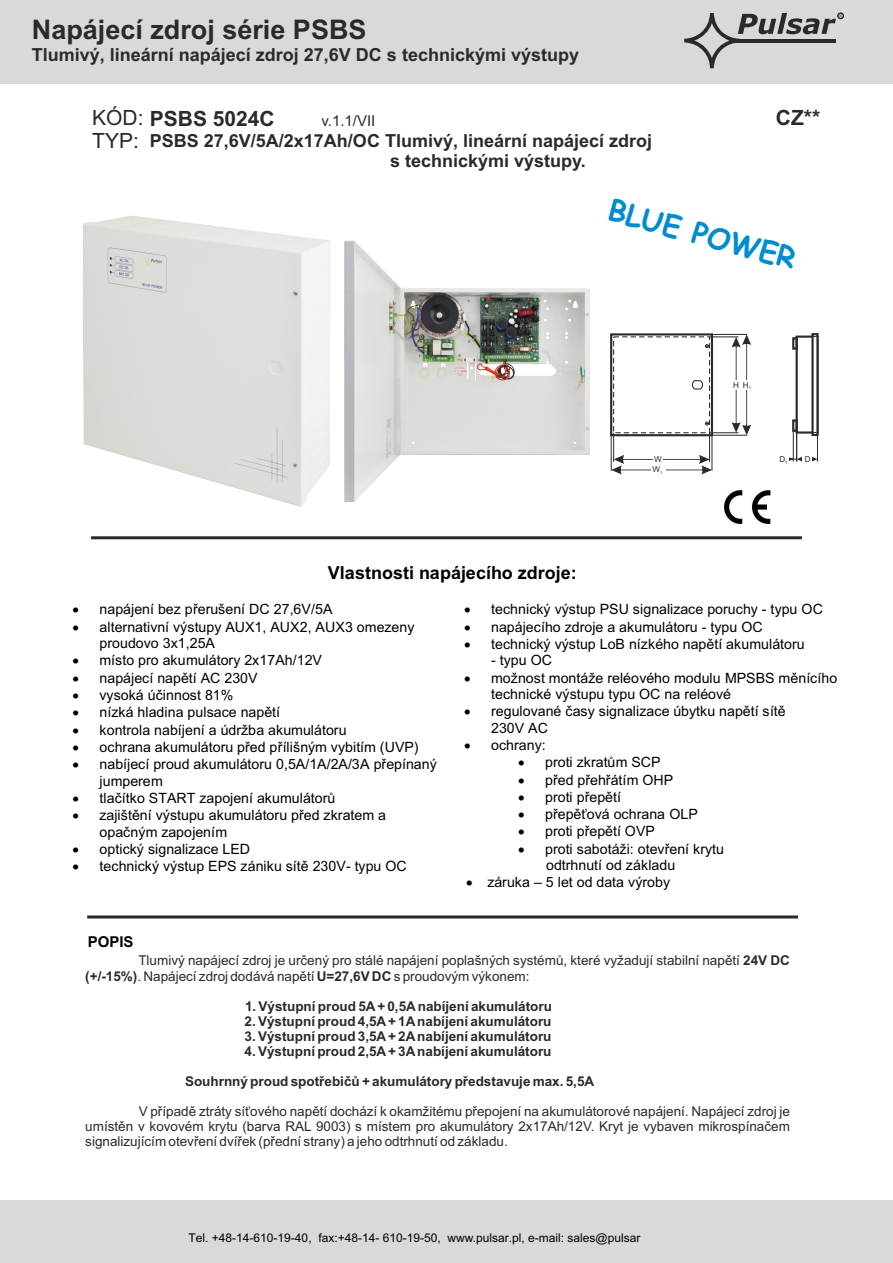
<style>
.page{position:relative;width:893px;height:1263px;background:#fff}
.page>*{position:absolute;margin:0;border:0;box-sizing:border-box;transform-origin:0 0}
.t1{font:700 29.25px "Comic Sans MS";color:#008cd1}
.t2{font:700 27px "Arial";color:#2b2929}
.t3{font:700 21px "Arial";color:#2b2929}
.t4{font:21px "Arial";color:#2b2929}
.t5{font:700 18px/20.1px "Arial";color:#2b2929}
.t6{font:700 18px "Arial";color:#000}
.t7{font:15px "Arial";color:#2b2929}
.t8{font:700 15px "Arial";color:#000}
.t9{font:14.25px/16.4px "Arial";color:#000}
.t10{font:13.5px/15.1px "Arial";color:#2b2929}
.t11{font:700 13.5px "Arial";color:#2b2929}
.t12{font:12px "Arial";color:#000}
.t13{font:8.1px "Arial";color:#2b2929}
.s1{font-weight:400}
.s2{font-weight:700}
</style>
<div class="page">
<div style="left:0;top:0;width:893px;height:84px;background:#d9d9d9"></div>
<svg style="left:684px;top:13px;width:159px;height:55px"></svg>
<div style="left:0;top:1200px;width:893px;height:63px;background:#d9d9d9"></div>
<hr style="left:91px;top:536px;width:711px;height:3px;background:#2b2929">
<hr style="left:87px;top:915px;width:711px;height:3px;background:#2b2929">
<img style="left:724px;top:491px;width:47px;height:32px">
<img style="left:83px;top:216px;width:248px;height:291px">
<img style="left:344px;top:240px;width:246px;height:262px">
<div style="left:796px;top:336px;width:22px;height:98px;border:2px solid #2b2929"></div>
<hr style="left:796px;top:337px;width:1px;height:124px;background:#2b2929">
<hr style="left:817px;top:337px;width:1px;height:124px;background:#2b2929">
<div style="left:792px;top:419px;width:6px;height:13px;border:2px solid #2b2929"></div>
<div style="left:792px;top:337px;width:6px;height:13px;border:2px solid #2b2929"></div>
<hr style="left:793px;top:420px;width:1px;height:41px;background:#2b2929">
<hr style="left:796px;top:420px;width:1px;height:41px;background:#2b2929">
<svg style="left:789px;top:455px;width:28px;height:7px"></svg>
<svg style="left:810px;top:333px;width:9px;height:103px"></svg>
<svg style="left:611px;top:334px;width:140px;height:140px"></svg>
<h2 class="t2" style="left:32px;top:20px;width:336px">Napájecí zdroj série PSBS</h2>
<p class="t5" style="left:32px;top:47px;width:549px">Tlumivý, lineární napájecí zdroj 27,6V DC s technickými výstupy</p>
<h3 class="t3" style="left:92px;top:111px;width:184px"><span class="s1">KÓD:</span> PSBS 5024C</h3>
<p class="t7" style="left:321px;top:115px;width:55px">v.1.1/VII</p>
<p class="t5" style="left:390px;top:132px;width:264px;text-indent:-240px">PSBS 27,6V/5A/2x17Ah/OC Tlumivý, lineární napájecí zdroj s technickými výstupy.</p>
<h3 class="t4" style="left:92px;top:133px;width:48px">TYP:</h3>
<h3 class="t3" style="left:776px;top:110px;width:46px">CZ**</h3>
<h1 class="t1" style="left:612px;top:197px;width:194px;rotate:15deg">BLUE POWER</h1>
<p class="t13" style="left:654px;top:456px;width:9px">W</p>
<p class="t13" style="left:652px;top:466px;width:11px">W<sub>1</sub></p>
<p class="t13" style="left:743px;top:382px;width:10px">H<sub>1</sub></p>
<p class="t13" style="left:733px;top:382px;width:7px">H</p>
<p class="t13" style="left:779px;top:456px;width:10px">D<sub>1</sub></p>
<p class="t13" style="left:805px;top:456px;width:7px">D</p>
<p class="t6" style="left:328px;top:566px;width:250px">Vlastnosti napájecího zdroje:</p>
<p class="t9" style="left:73px;top:602px;width:261px">• napájení bez přerušení DC 27,6V/5A</p>
<p class="t9" style="left:100px;top:620px;width:317px;text-indent:-27px">• alternativní výstupy AUX1, AUX2, AUX3 omezeny proudovo 3x1,25A</p>
<p class="t9" style="left:73px;top:653px;width:251px">• místo pro akumulátory 2x17Ah/12V</p>
<p class="t9" style="left:73px;top:671px;width:186px">• napájecí napětí AC 230V</p>
<p class="t9" style="left:73px;top:688px;width:162px">• vysoká účinnost 81%</p>
<p class="t9" style="left:73px;top:705px;width:209px">• nízká hladina pulsace napětí</p>
<p class="t9" style="left:73px;top:723px;width:275px">• kontrola nabíjení a údržba akumulátoru</p>
<p class="t9" style="left:73px;top:740px;width:348px">• ochrana akumulátoru před přílišným vybitím (UVP)</p>
<p class="t9" style="left:100px;top:757px;width:339px;text-indent:-27px">• nabíjecí proud akumulátoru 0,5A/1A/2A/3A přepínaný jumperem</p>
<p class="t9" style="left:73px;top:791px;width:264px">• tlačítko START zapojení akumulátorů</p>
<p class="t9" style="left:100px;top:808px;width:288px;text-indent:-27px">• zajištění výstupu akumulátoru před zkratem a opačným zapojením</p>
<p class="t9" style="left:73px;top:842px;width:179px">• optický signalizace LED</p>
<p class="t9" style="left:73px;top:859px;width:336px">• technický výstup EPS zániku sítě 230V- typu OC</p>
<p class="t9" style="left:464px;top:602px;width:360px">• technický výstup PSU signalizace poruchy - typu OC</p>
<p class="t9" style="left:464px;top:620px;width:300px">• napájecího zdroje a akumulátoru - typu OC</p>
<p class="t9" style="left:464px;top:637px;width:342px">• technický výstup LoB nízkého napětí akumulátoru</p>
<p class="t9" style="left:491px;top:653px;width:62px">- typu OC</p>
<p class="t9" style="left:491px;top:671px;width:348px;text-indent:-27px">• možnost montáže reléového modulu MPSBS měnícího technické výstupu typu OC na reléové</p>
<p class="t9" style="left:491px;top:704px;width:296px;text-indent:-27px">• regulované časy signalizace úbytku napětí sítě<br>230V AC</p>
<p class="t9" style="left:464px;top:738px;width:83px">• ochrany:</p>
<p class="t9" style="left:518px;top:755px;width:144px">• proti zkratům SCP</p>
<p class="t9" style="left:518px;top:773px;width:157px">• před přehřátím OHP</p>
<p class="t9" style="left:518px;top:790px;width:104px">• proti přepětí</p>
<p class="t9" style="left:518px;top:807px;width:181px">• přepěťová ochrana OLP</p>
<p class="t9" style="left:518px;top:824px;width:138px">• proti přepětí OVP</p>
<p class="t9" style="left:546px;top:842px;width:179px;text-indent:-28px">• proti sabotáži: otevření krytu odtrhnutí od základu</p>
<p class="t9" style="left:466px;top:875px;width:206px">• záruka – 5 let od data výroby</p>
<p class="t8" style="left:88px;top:936px;width:47px">POPIS</p>
<p class="t10" style="left:85px;top:954px;width:706px;text-indent:53px">Tlumivý napájecí zdroj je určený pro stálé napájení poplašných systémů, které vyžadují stabilní napětí <span class="s2">24V DC (+/-15%)</span>. Napájecí zdroj dodává napětí <span class="s2">U=27,6V DC</span> s proudovým výkonem:</p>
<p class="t11" style="left:245px;top:1001px;width:308px">1. Výstupní proud 5A+ 0,5Anabíjení akumulátoru</p>
<p class="t11" style="left:245px;top:1016px;width:308px">2. Výstupní proud 4,5A+ 1Anabíjení akumulátoru</p>
<p class="t11" style="left:245px;top:1031px;width:308px">3. Výstupní proud 3,5A+ 2Anabíjení akumulátoru</p>
<p class="t11" style="left:245px;top:1046px;width:308px">4. Výstupní proud 2,5A+ 3Anabíjení akumulátoru</p>
<p class="t11" style="left:185px;top:1076px;width:411px">Souhrnný proud spotřebičů + akumulátory představuje max. 5,5A</p>
<p class="t10" style="left:85px;top:1105px;width:706px;text-align:justify;text-indent:53px">V případě ztráty síťového napětí dochází k okamžitému přepojení na akumulátorové napájení. Napájecí zdroj je umístěn v kovovém krytu (barva RAL 9003) s místem pro akumulátory 2x17Ah/12V. Kryt je vybaven mikrospínačem signalizujícím otevření dvířek (přední strany) a jeho odtrhnutí od základu.</p>
<p class="t12" style="left:189px;top:1233px;width:453px">Tel. +48-14-610-19-40, fax:+48-14- 610-19-50, www.pulsar.pl, e-mail: sales@pulsar</p>
</div>
